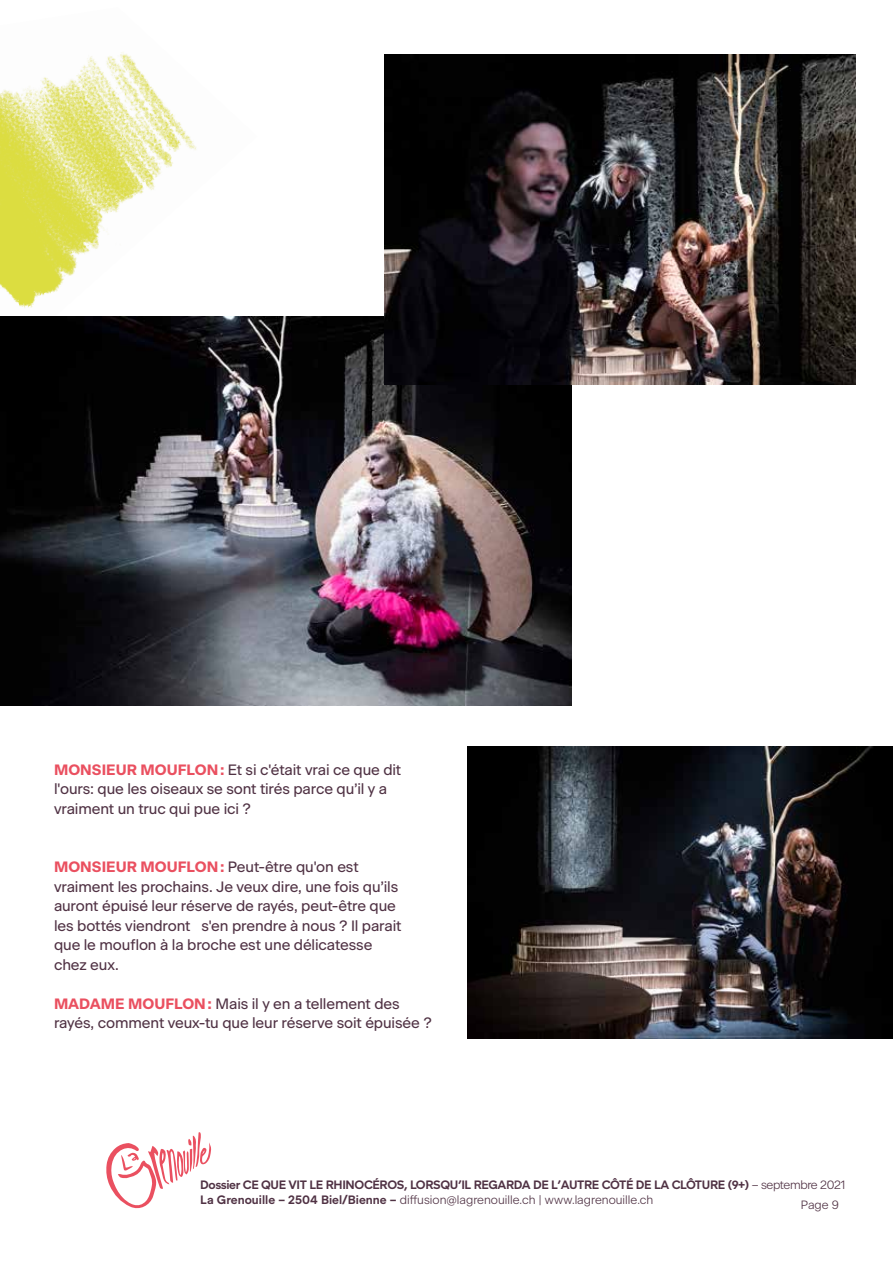
<style>
.page{position:relative;width:893px;height:1263px;background:#fff}
.page>*{position:absolute;margin:0;border:0;box-sizing:border-box;transform-origin:0 0}
.t1{font:15px/19.5px "Beausite Classic";letter-spacing:-.005em;color:#503244}
.t2{font:700 12px "Epoque Grotesk";letter-spacing:-.03em;color:#503244}
.t3{font:300 12px "Beausite Classic";color:#503244}
.s1{font-weight:700;color:#ea5060}
.s2{font-family:"Beausite Classic";font-weight:300}
.s3{font-family:"Epoque Grotesk";font-weight:700}
</style>
<div class="page">
<img style="left:0;top:317px;width:571px;height:389px">
<img style="left:468px;top:747px;width:425px;height:291px">
<img style="left:384px;top:54px;width:471px;height:331px">
<img style="left:0;top:52px;width:257px;height:303px">
<svg style="left:106px;top:1132px;width:105px;height:77px"></svg>
<p class="t1" style="left:54px;top:758px;width:349px"><span class="s1">MONSIEUR MOUFLON:</span> Et si c'était vrai ce que dit l'ours: que les oiseaux se sont tirés parce qu’il y a vraiment un truc qui pue ici ?</p>
<p class="t1" style="left:54px;top:856px;width:349px"><span class="s1">MONSIEUR MOUFLON:</span> Peut-être qu'on est vraiment les prochains. Je veux dire, une fois qu’ils auront épuisé leur réserve de rayés, peut-être que les bottés viendront s'en prendre à nous ? Il parait que le mouflon à la broche est une délicatesse chez eux.</p>
<p class="t1" style="left:54px;top:992px;width:379px"><span class="s1">MADAME MOUFLON:</span> Mais il y en a tellement des rayés, comment veux-tu que leur réserve soit épuisée ?</p>
<p class="t2" style="left:200px;top:1177px;width:646px">Dossier CE QUE VIT LE RHINOCÉROS, LORSQU’IL REGARDA DE L’AUTRE CÔTÉ DE LA CLÔTURE (9+) <span class="s2">– septembre 2021</span></p>
<p class="t3" style="left:200px;top:1190px;width:455px"><span class="s3">La Grenouille – 2504 Biel/Bienne –</span> diffusion@lagrenouille.ch | www.lagrenouille.ch</p>
<p class="t3" style="left:801px;top:1196px;width:40px">Page 9</p>
</div>
